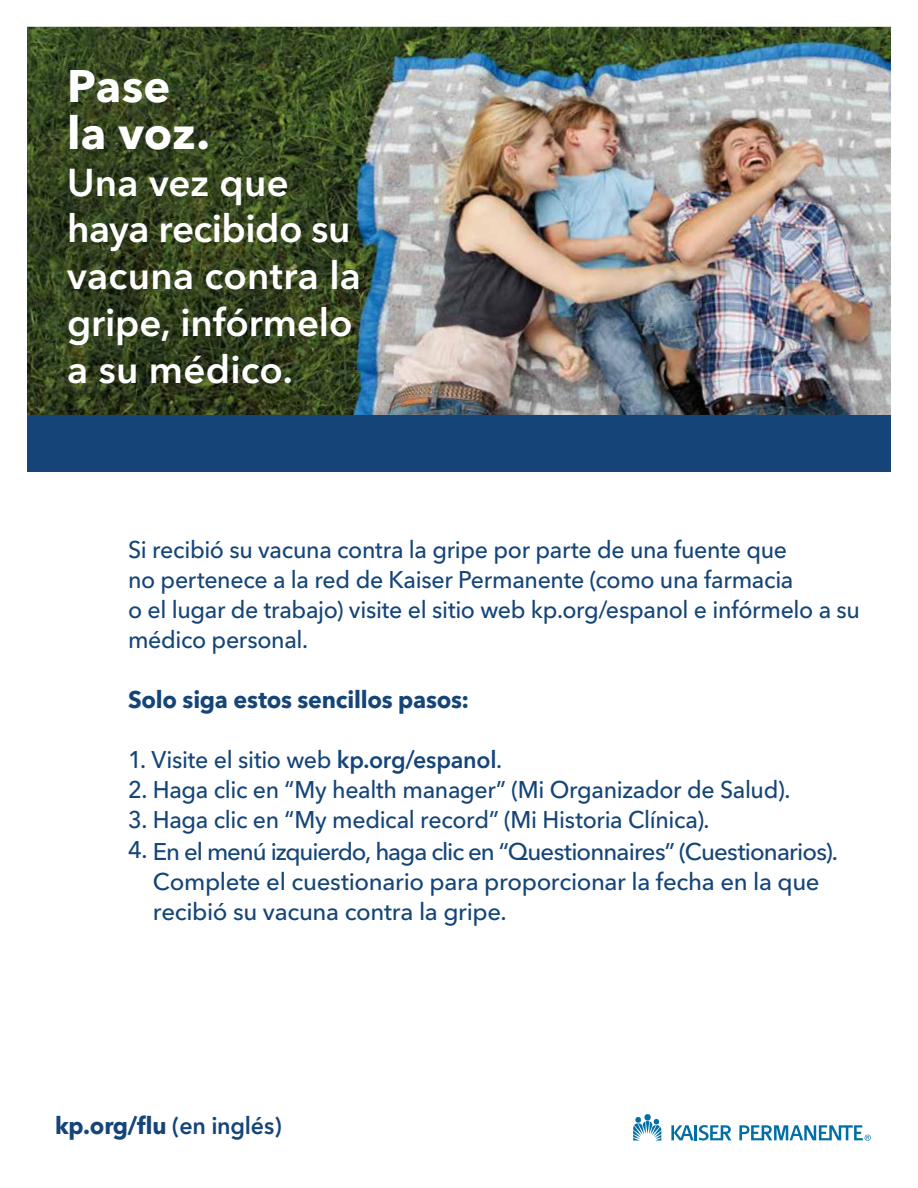
<style>
.page{position:relative;width:918px;height:1188px;background:#fff}
.page>*{position:absolute;margin:0;border:0;box-sizing:border-box;transform-origin:0 0}
.t1{font:700 45.15px/46.8px "Avenir Next LT Pro";letter-spacing:.005em;color:#fff}
.t2{font:600 38.4px/46.8px "Avenir Next LT Pro";color:#fff}
.t3{font:500 24px/30px "Avenir Next LT Pro";letter-spacing:-.015em;color:#154578}
.t4{font:700 24px "Avenir Next LT Pro";letter-spacing:-.01em;color:#154578}
.s1{font-weight:600}
</style>
<div class="page">
<img style="left:27px;top:27px;width:864px;height:388px">
<div style="left:27px;top:415px;width:864px;height:57px;background:#154578"></div>
<svg style="left:633px;top:1117px;width:28px;height:24px"></svg>
<div style="left:644px;top:1114px;width:7px;height:7px;background:#006fa5;border-radius:50%"></div>
<svg style="left:671px;top:1125px;width:60px;height:16px"></svg>
<svg style="left:739px;top:1125px;width:132px;height:16px"></svg>
<h1 class="t1" style="left:67px;top:62px;width:145px">Pase la voz.</h1>
<h2 class="t2" style="left:67px;top:159px;width:295px">Una vez que haya recibido su vacuna contra la gripe, infórmelo a su médico.</h2>
<p class="t3" style="left:128px;top:535px;width:734px">Si recibió su vacuna contra la gripe por parte de una fuente que<br>no pertenece a la red de Kaiser Permanente (como una farmacia<br>o el lugar de trabajo) visite el sitio web kp.org/espanol e infórmelo a su médico personal.</p>
<p class="t4" style="left:128px;top:685px;width:343px">Solo siga estos sencillos pasos:</p>
<p class="t3" style="left:128px;top:745px;width:376px">1. Visite el sitio web <span class="s1">kp.org/espanol</span>.</p>
<p class="t3" style="left:128px;top:775px;width:664px">2. Haga clic en “My health manager” (Mi Organizador de Salud).</p>
<p class="t3" style="left:128px;top:805px;width:583px">3. Haga clic en “My medical record” (Mi Historia Clínica).</p>
<p class="t3" style="left:153px;top:837px;width:686px;text-indent:-25px">4. En el menú izquierdo, haga clic en “Questionnaires” (Cuestionarios).<br>Complete el cuestionario para proporcionar la fecha en la que recibió su vacuna contra la gripe.</p>
<p class="t4" style="left:55px;top:1111px;width:228px">kp.org/flu <span class="s1">(en inglés)</span></p>
</div>
